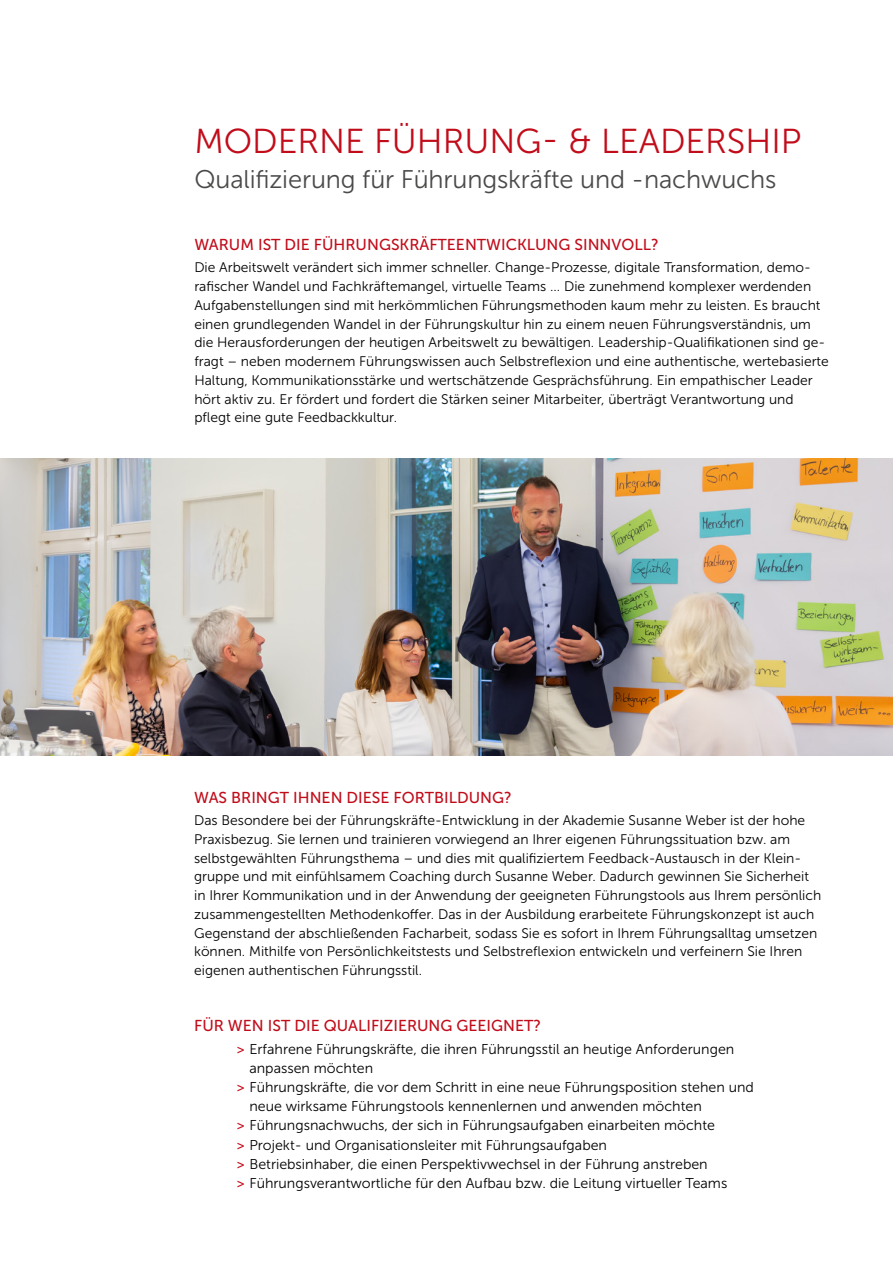
<style>
.page{position:relative;width:893px;height:1263px;background:#fff}
.page>*{position:absolute;margin:0;border:0;box-sizing:border-box;transform-origin:0 0}
.t1{font:34.5px "Museo Sans 300";color:#c10c1a}
.t2{font:25.5px "Museo Sans 300";letter-spacing:-.005em;color:#4a4a49}
.t3{font:15.75px "Museo Sans 500";color:#c10c1a}
.t4{font:14.25px "Museo Sans 300";color:#000}
.t5{font:13.8px/18.8px "Museo Sans 300";color:#000}
.s1{font-family:"Museo Sans 500";font-size:13.8px;color:#c10c1a}
</style>
<div class="page">
<img style="left:0;top:458px;width:893px;height:298px">
<h1 class="t1" style="left:194px;top:123px;width:608px">MODERNE FÜHRUNG- &amp; LEADERSHIP</h1>
<h2 class="t2" style="left:194px;top:165px;width:583px">Qualifizierung für Führungskräfte und -nachwuchs</h2>
<p class="t3" style="left:194px;top:236px;width:466px">WARUM IST DIE FÜHRUNGSKRÄFTEENTWICKLUNG SINNVOLL?</p>
<p class="t5" style="left:194px;top:258px;width:636px">Die Arbeitswelt verändert sich immer schneller. Change-Prozesse, digitale Transformation, demo&shy;rafischer Wandel und Fachkräftemangel, virtuelle Teams ... Die zunehmend komplexer werdenden Aufgabenstellungen sind mit herkömmlichen Führungsmethoden kaum mehr zu leisten. Es braucht einen grundlegenden Wandel in der Führungskultur hin zu einem neuen Führungsverständnis, um die Herausforderungen der heutigen Arbeitswelt zu bewältigen. Leadership-Qualifikationen sind ge&shy;fragt – neben modernem Führungswissen auch Selbstreflexion und eine authentische, wertebasierte Haltung, Kommunikationsstärke und wertschätzende Gesprächsführung. Ein empathischer Leader hört aktiv zu. Er fördert und fordert die Stärken seiner Mitarbeiter, überträgt Verantwortung und pflegt eine gute Feedbackkultur.</p>
<p class="t3" style="left:194px;top:788px;width:319px">WAS BRINGT IHNEN DIESE FORTBILDUNG?</p>
<p class="t5" style="left:194px;top:811px;width:629px">Das Besondere bei der Führungskräfte-Entwicklung in der Akademie Susanne Weber ist der hohe Praxisbezug. Sie lernen und trainieren vorwiegend an Ihrer eigenen Führungssituation bzw. am selbstgewählten Führungsthema – und dies mit qualifiziertem Feedback-Austausch in der Klein&shy;gruppe und mit einfühlsamem Coaching durch Susanne Weber. Dadurch gewinnen Sie Sicherheit in Ihrer Kommunikation und in der Anwendung der geeigneten Führungstools aus Ihrem persönlich zusammengestellten Methodenkoffer. Das in der Ausbildung erarbeitete Führungskonzept ist auch Gegenstand der abschließenden Facharbeit, sodass Sie es sofort in Ihrem Führungsalltag umsetzen können. Mithilfe von Persönlichkeitstests und Selbstreflexion entwickeln und verfeinern Sie Ihren eigenen authentischen Führungsstil.</p>
<p class="t3" style="left:194px;top:1017px;width:349px">FÜR WEN IST DIE QUALIFIZIERUNG GEEIGNET?</p>
<p class="t4" style="left:237px;top:1041px;width:499px"><span class="s1">&gt;</span> Erfahrene Führungskräfte, die ihren Führungsstil an heutige Anforderungen</p>
<p class="t4" style="left:249px;top:1060px;width:125px">anpassen möchten</p>
<p class="t4" style="left:237px;top:1079px;width:519px"><span class="s1">&gt;</span> Führungskräfte, die vor dem Schritt in eine neue Führungsposition stehen und</p>
<p class="t4" style="left:249px;top:1099px;width:454px">neue wirksame Führungstools kennenlernen und anwenden möchten</p>
<p class="t4" style="left:237px;top:1118px;width:480px"><span class="s1">&gt;</span> Führungsnachwuchs, der sich in Führungsaufgaben einarbeiten möchte</p>
<p class="t4" style="left:237px;top:1137px;width:372px"><span class="s1">&gt;</span> Projekt- und Organisationsleiter mit Führungsaufgaben</p>
<p class="t4" style="left:237px;top:1156px;width:473px"><span class="s1">&gt;</span> Betriebsinhaber, die einen Perspektivwechsel in der Führung anstreben</p>
<p class="t4" style="left:237px;top:1175px;width:492px"><span class="s1">&gt;</span> Führungsverantwortliche für den Aufbau bzw. die Leitung virtueller Teams</p>
</div>
